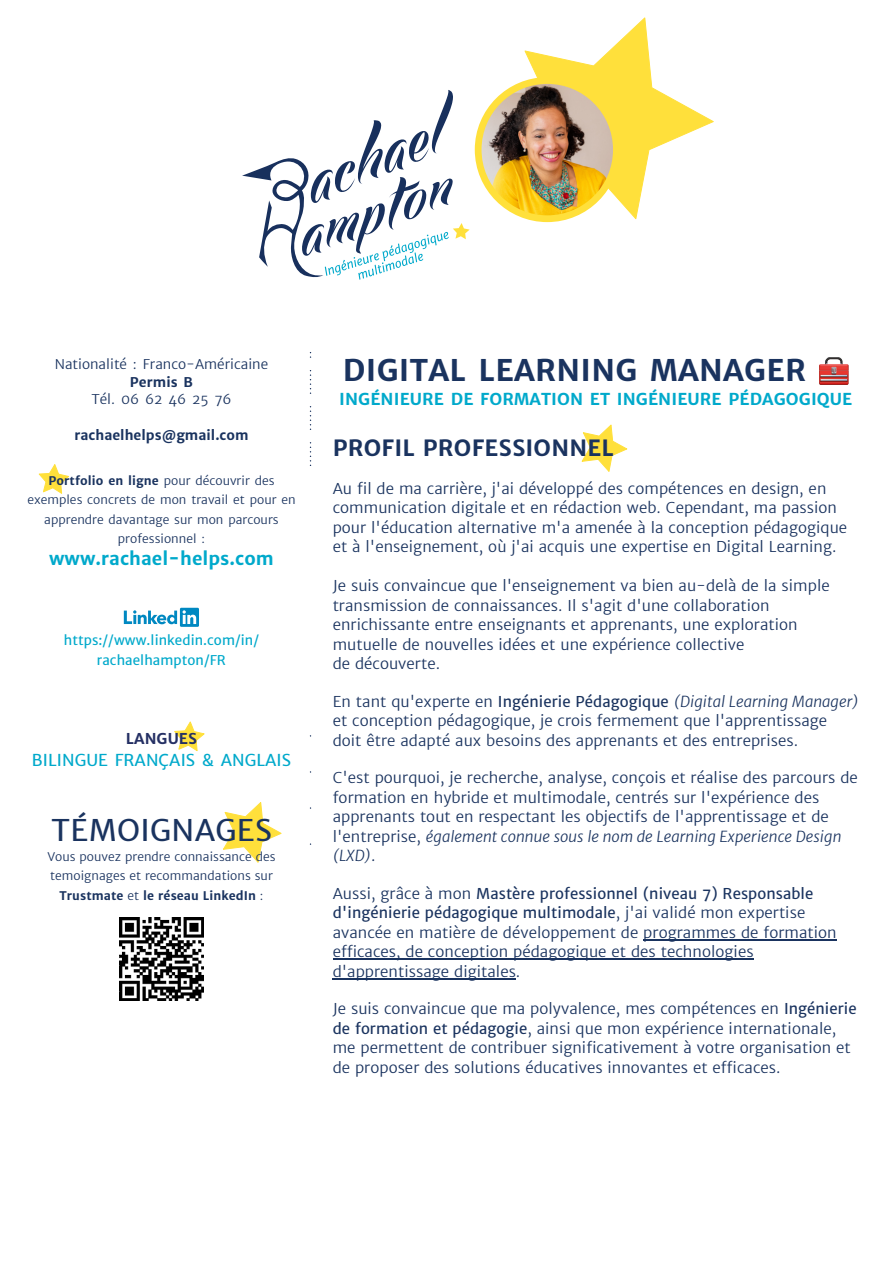
<style>
.page{position:relative;width:894px;height:1264px;background:#fff}
.page>*{position:absolute;margin:0;border:0;box-sizing:border-box;transform-origin:0 0}
.t1{font:700 30px "Merriweather Sans";letter-spacing:.01em;color:#1a335f}
.t2{font:30px "Merriweather Sans";letter-spacing:.01em;color:#1a335f}
.t3{font:700 22.5px "Merriweather Sans";letter-spacing:.01em;color:#1a335f}
.t4{font:700 18px "Merriweather Sans";color:#00a9cb}
.t5{font:700 16.5px "Merriweather Sans";letter-spacing:.005em;color:#00a9cb}
.t6{font:16.5px "Merriweather Sans";letter-spacing:.005em;color:#00a9cb}
.t7{font:300 15px/19.5px "Merriweather Sans";letter-spacing:.005em;color:#1a335f}
.t8{font:700 15px "Merriweather Sans";letter-spacing:.005em;color:#253064}
.t9{font:13.5px/19.5px "Merriweather Sans";letter-spacing:.005em;color:#00a9cb;text-align:center}
.t10{font:300 13.5px "Merriweather Sans";color:#1a335f}
.t11{font:700 13.5px "Merriweather Sans";color:#1a335f}
.t12{font:300 12px/19.5px "Merriweather Sans";letter-spacing:.005em;color:#1a335f;text-align:center}
.s1{font-weight:700}
.s2{font-weight:400}
.s3{font-style:italic}
</style>
<div class="page">
<svg style="left:223px;top:802px;width:58px;height:60px"></svg>
<svg style="left:581px;top:424px;width:46px;height:48px"></svg>
<svg style="left:519px;top:17px;width:194px;height:202px"></svg>
<svg style="left:174px;top:721px;width:30px;height:30px"></svg>
<svg style="left:39px;top:464px;width:30px;height:29px"></svg>
<img style="left:120px;top:917px;width:83px;height:83px">
<img style="left:819px;top:357px;width:29px;height:28px">
<hr style="left:643px;top:939px;width:193px;height:1px;background:#1a335f">
<hr style="left:332px;top:958px;width:421px;height:1px;background:#1a335f">
<hr style="left:332px;top:978px;width:183px;height:1px;background:#1a335f">
<svg style="left:309px;top:352px;width:2px;height:493px"></svg>
<svg style="left:242px;top:90px;width:227px;height:189px"></svg>
<img style="left:478px;top:80px;width:138px;height:139px;border-radius:50%">
<div style="left:474px;top:77px;width:145px;height:145px;border:7px solid #ffe03b;border-radius:50%"></div>
<svg style="left:124px;top:607px;width:75px;height:19px"></svg>
<p class="t10" style="left:55px;top:355px;width:215px">Nationalité : Franco-Américaine</p>
<p class="t11" style="left:130px;top:373px;width:65px">Permis B</p>
<p class="t10" style="left:91px;top:391px;width:142px">Tél. 06 62 46 25 76</p>
<p class="t11" style="left:74px;top:426px;width:176px">rachaelhelps@gmail.com</p>
<p class="t12" style="left:27px;top:470px;width:270px"><span class="s1">Portfolio en ligne</span> pour découvrir des exemples concrets de mon travail et pour en apprendre davantage sur mon parcours professionnel :</p>
<p class="t4" style="left:49px;top:547px;width:226px">www.rachael-helps.com</p>
<p class="t9" style="left:64px;top:630px;width:196px">https://www.linkedin.com/in/ rachaelhampton/FR</p>
<p class="t8" style="left:126px;top:728px;width:73px">LANGUES</p>
<p class="t6" style="left:32px;top:749px;width:260px">BILINGUE FRANÇAIS &amp; ANGLAIS</p>
<h1 class="t2" style="left:51px;top:811px;width:222px">TÉMOIGNAGES</h1>
<p class="t12" style="left:47px;top:846px;width:230px">Vous pouvez prendre connaissance des temoignages et recommandations sur<br><span class="s1">Trustmate</span> et <span class="s1">le réseau LinkedIn</span> :</p>
<h1 class="t1" style="left:342px;top:351px;width:465px">DIGITAL LEARNING MANAGER</h1>
<p class="t5" style="left:339px;top:388px;width:514px">INGÉNIEURE DE FORMATION ET INGÉNIEURE PÉDAGOGIQUE</p>
<h2 class="t3" style="left:332px;top:434px;width:282px">PROFIL PROFESSIONNEL</h2>
<p class="t7" style="left:332px;top:478px;width:516px">Au fil de ma carrière, j'ai développé des compétences en design, en communication digitale et en rédaction web. Cependant, ma passion pour l'éducation alternative m'a amenée à la conception pédagogique et à l'enseignement, où j'ai acquis une expertise en Digital Learning.</p>
<p class="t7" style="left:332px;top:576px;width:498px">Je suis convaincue que l'enseignement va bien au-delà de la simple transmission de connaissances. Il s'agit d'une collaboration enrichissante entre enseignants et apprenants, une exploration mutuelle de nouvelles idées et une expérience collective<br>de découverte.</p>
<p class="t7" style="left:332px;top:691px;width:527px">En tant qu'experte en <span class="s2">Ingénierie Pédagogique</span> <span class="s3">(Digital Learning Manager) </span>et conception pédagogique, je crois fermement que l'apprentissage doit être adapté aux besoins des apprenants et des entreprises.</p>
<p class="t7" style="left:332px;top:768px;width:526px">C'est pourquoi, je recherche, analyse, conçois et réalise des parcours de formation en hybride et multimodale, centrés sur l'expérience des apprenants tout en respectant les objectifs de l'apprentissage et de l'entreprise, <span class="s3">également connue sous le nom de Learning Experience Design (LXD)</span>.</p>
<p class="t7" style="left:332px;top:883px;width:505px">Aussi, grâce à mon <span class="s2">Mastère professionnel (niveau 7) Responsable d'ingénierie pédagogique multimodale</span>, j'ai validé mon expertise avancée en matière de développement de programmes de formation efficaces, de conception pédagogique et des technologies d'apprentissage digitales.</p>
<p class="t7" style="left:332px;top:999px;width:525px">Je suis convaincue que ma polyvalence, mes compétences en <span class="s2">Ingénierie de formation et pédagogie</span>, ainsi que mon expérience internationale, me permettent de contribuer significativement à votre organisation et de proposer des solutions éducatives innovantes et efficaces.</p>
</div>
